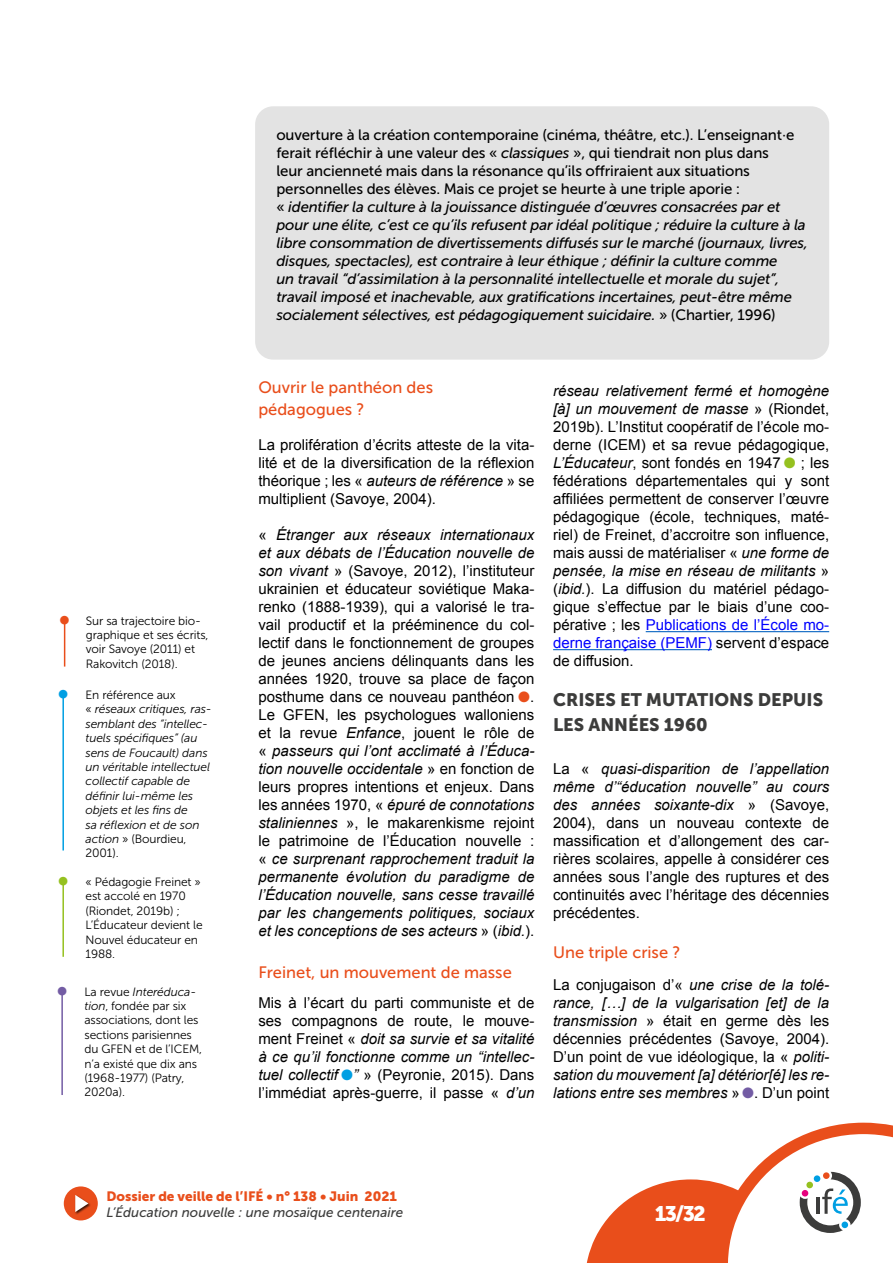
<style>
.page{position:relative;width:893px;height:1263px;background:#fff}
.page>*{position:absolute;margin:0;border:0;box-sizing:border-box;transform-origin:0 0}
.t1{font:21px "Museo Sans 900";color:#fff}
.Titre_3_Sous_Chapitr{font:18px/25.2px "Museo Sans 900";color:#3c3c3b}
.Corps{font:16.5px/21.6px "Museo Sans 500";color:#e94e1b}
.Corps-2{font:15px/18px "Arial";color:#000;text-align:justify}
.Encadré{font:italic 15px/18px "Museo Sans 500";letter-spacing:-.01em;color:#000}
.Corps-3{font:italic 15px/18px "Arial";color:#000;text-align:justify}
.t2{font:italic 13.5px "Museo Sans 500";color:#3c3c3b}
.t3{font:13.5px "Museo Sans 900";color:#e94e1b}
.t4{font:12px/14.4px "Museo Sans 300";letter-spacing:-.01em;color:#000}
.t5{font:italic 12px/14.4px "Museo Sans 300";letter-spacing:-.01em;color:#000}
.s1{font-style:normal}
.s2{font-style:italic}
.s3{color:#e94e1b}
.s4{color:#009fe3}
.s5{color:#95c11f}
.s6{color:#00f}
.s7{color:#735ca4}
</style>
<div class="page">
<div style="left:64px;top:1186px;width:34px;height:34px;background:#e94e1b;border-radius:50%"></div>
<div style="left:75px;top:1194px;width:17px;height:21px;background:#000;opacity:.75"></div>
<svg style="left:75px;top:1195px;width:13px;height:17px"></svg>
<svg style="left:587px;top:1123px;width:306px;height:140px"></svg>
<div style="left:806px;top:1181px;width:7px;height:7px;background:#95c11f;border-radius:50%"></div>
<div style="left:814px;top:1175px;width:6px;height:7px;background:#009fe3;border-radius:50%"></div>
<div style="left:823px;top:1172px;width:7px;height:7px;background:#e94e1b;border-radius:50%"></div>
<div style="left:841px;top:1221px;width:7px;height:7px;background:#009fe3;border-radius:50%"></div>
<div style="left:801px;top:1190px;width:7px;height:7px;background:#e6007d;border-radius:50%"></div>
<hr style="left:646px;top:631px;width:183px;height:1px;background:#0563c1">
<hr style="left:553px;top:649px;width:159px;height:1px;background:#0563c1">
<div style="left:255px;top:106px;width:574px;height:254px;background:#e3e3e3;border-radius:18px"></div>
<hr style="left:64px;top:623px;width:1px;height:43px;background:#e94e1b">
<hr style="left:62px;top:698px;width:2px;height:152px;background:#009fe3">
<hr style="left:62px;top:885px;width:2px;height:72px;background:#95c11f">
<hr style="left:61px;top:994px;width:2px;height:101px;background:#735ca4">
<p class="t4" style="left:86px;top:613px;width:124px">Sur sa trajectoire bio&shy;graphique et ses écrits, voir Savoye (2011) et<br>Rakovitch (2018).</p>
<p class="t5" style="left:86px;top:688px;width:128px"><span class="s1">En référence aux<br>«</span> réseaux critiques, ras&shy;semblant des “intellec&shy;tuels spécifiques” (au sens de Foucault) dans un véritable intellectuel collectif capable de définir lui-même les objets et les fins de<br>sa réflexion et de son action <span class="s1">» (Bourdieu,<br>2001).</span></p>
<p class="t4" style="left:86px;top:875px;width:119px">« Pédagogie Freinet » est accolé en 1970 (Riondet, 2019b) ;<br>L’Éducateur devient le<br>Nouvel éducateur en<br>1988.</p>
<p class="t4" style="left:84px;top:984px;width:119px">La revue <span class="s2">Interéduca&shy;tion</span>, fondée par six associations, dont les sections parisiennes du GFEN et de l’ICEM, n’a existé que dix ans (1968-1977) (Patry,<br>2020a).</p>
<p class="Encadré" style="left:276px;top:126px;width:533px"><span class="s1">ouverture à la création contemporaine (cinéma, théâtre, etc.). L’enseignant·e ferait réfléchir à une valeur des «</span> classiques <span class="s1">», qui tiendrait non plus dans<br>leur ancienneté mais dans la résonance qu’ils offriraient aux situations personnelles des élèves. Mais ce projet se heurte à une triple aporie :<br>«</span> identifier la culture à la jouissance distinguée d’œuvres consacrées par et pour une élite, c’est ce qu’ils refusent par idéal politique ; réduire la culture à la libre consommation de divertissements diffusés sur le marché (journaux, livres, disques, spectacles), est contraire à leur éthique ; définir la culture comme<br>un travail “d’assimilation à la personnalité intellectuelle et morale du sujet”, travail imposé et inachevable, aux gratifications incertaines, peut-être même socialement sélectives, est pédagogiquement suicidaire. <span class="s1">» (Chartier, 1996)</span></p>
<p class="Corps" style="left:258px;top:377px;width:176px">Ouvrir le panthéon des pédagogues ?</p>
<p class="Corps-2" style="left:258px;top:436px;width:278px">La prolifération d’écrits atteste de la vita&shy;lité et de la diversification de la réflexion théorique ; les « <span class="s2">auteurs de référence</span> » se multiplient (Savoye, 2004).</p>
<p class="Corps-2" style="left:258px;top:526px;width:278px">« <span class="s2">Étranger aux réseaux internationaux et aux débats de l’Éducation nouvelle de son vivant</span> » (Savoye, 2012), l’instituteur ukrainien et éducateur soviétique Maka&shy;renko (1888-1939), qui a valorisé le tra&shy;vail productif et la prééminence du col&shy;lectif dans le fonctionnement de groupes de jeunes anciens délinquants dans les années 1920, trouve sa place de façon posthume dans ce nouveau panthéon <span class="s3">●</span>.<br>Le GFEN, les psychologues walloniens et la revue <span class="s2">Enfance</span>, jouent le rôle de « <span class="s2">passeurs qui l’ont acclimaté à l’Éduca&shy;tion nouvelle occidentale</span> » en fonction de leurs propres intentions et enjeux. Dans les années 1970, « <span class="s2">épuré de connotations staliniennes</span> », le makarenkisme rejoint le patrimoine de l’Éducation nouvelle : « <span class="s2">ce surprenant rapprochement traduit la permanente évolution du paradigme de l’Éducation nouvelle, sans cesse travaillé par les changements politiques, sociaux et les conceptions de ses acteurs</span> » (<span class="s2">ibid.</span>).</p>
<p class="Corps" style="left:258px;top:961px;width:255px">Freinet, un mouvement de masse</p>
<p class="Corps-2" style="left:258px;top:994px;width:278px">Mis à l’écart du parti communiste et de ses compagnons de route, le mouve&shy;ment Freinet « <span class="s2">doit sa survie et sa vitalité à ce qu’il fonctionne comme un “intellec&shy;tuel collectif</span> <span class="s4">●</span><span class="s2">”</span> » (Peyronie, 2015). Dans l’immédiat après-guerre, il passe « <span class="s2">d’un</span></p>
<p class="Corps-2" style="left:553px;top:382px;width:278px"><span class="s2">réseau relativement fermé et homogène [à] un mouvement de masse</span> » (Riondet, 2019b). L’Institut coopératif de l’école mo&shy;derne (ICEM) et sa revue pédagogique, <span class="s2">L’Éducateur</span>, sont fondés en 1947 <span class="s5">●</span> ; les fédérations départementales qui y sont affiliées permettent de conserver l’œuvre pédagogique (école, techniques, maté&shy;riel) de Freinet, d’accroitre son influence, mais aussi de matérialiser « <span class="s2">une forme de pensée, la mise en réseau de militants</span> » (<span class="s2">ibid.</span>). La diffusion du matériel pédago&shy;gique s’effectue par le biais d’une coo&shy;pérative ; les <span class="s6">Publications de l’École mo&shy;derne française (PEMF)</span> servent d’espace de diffusion.</p>
<p class="Titre_3_Sous_Chapitr" style="left:553px;top:687px;width:272px">CRISES ET MUTATIONS DEPUIS<br>LES ANNÉES 1960</p>
<p class="Corps-2" style="left:553px;top:760px;width:278px">La « <span class="s2">quasi-disparition de l’appellation même d’“éducation nouvelle” au cours des années soixante-dix</span> » (Savoye, 2004), dans un nouveau contexte de massification et d’allongement des car&shy;rières scolaires, appelle à considérer ces années sous l’angle des ruptures et des continuités avec l’héritage des décennies précédentes.</p>
<p class="Corps" style="left:553px;top:941px;width:129px">Une triple crise ?</p>
<p class="Corps-3" style="left:553px;top:976px;width:278px"><span class="s1">La conjugaison d’«</span> une crise de la tolé&shy;rance, […] de la vulgarisation [et] de la transmission <span class="s1">» était en germe dès les décennies précédentes (Savoye, 2004).<br>D’un point de vue idéologique, la «</span> politi&shy;sation du mouvement [a] détérior[é] les re&shy;lations entre ses membres <span class="s1">»</span> <span class="s7">●</span><span class="s1">. D’un point</span></p>
<p class="t3" style="left:106px;top:1188px;width:292px">Dossier de veille de l’IFÉ • n° 138 • Juin 2021</p>
<p class="t2" style="left:106px;top:1205px;width:298px">L’Éducation nouvelle : une mosaïque centenaire</p>
<h1 class="t1" style="left:655px;top:1202px;width:52px">13/32</h1>
</div>
